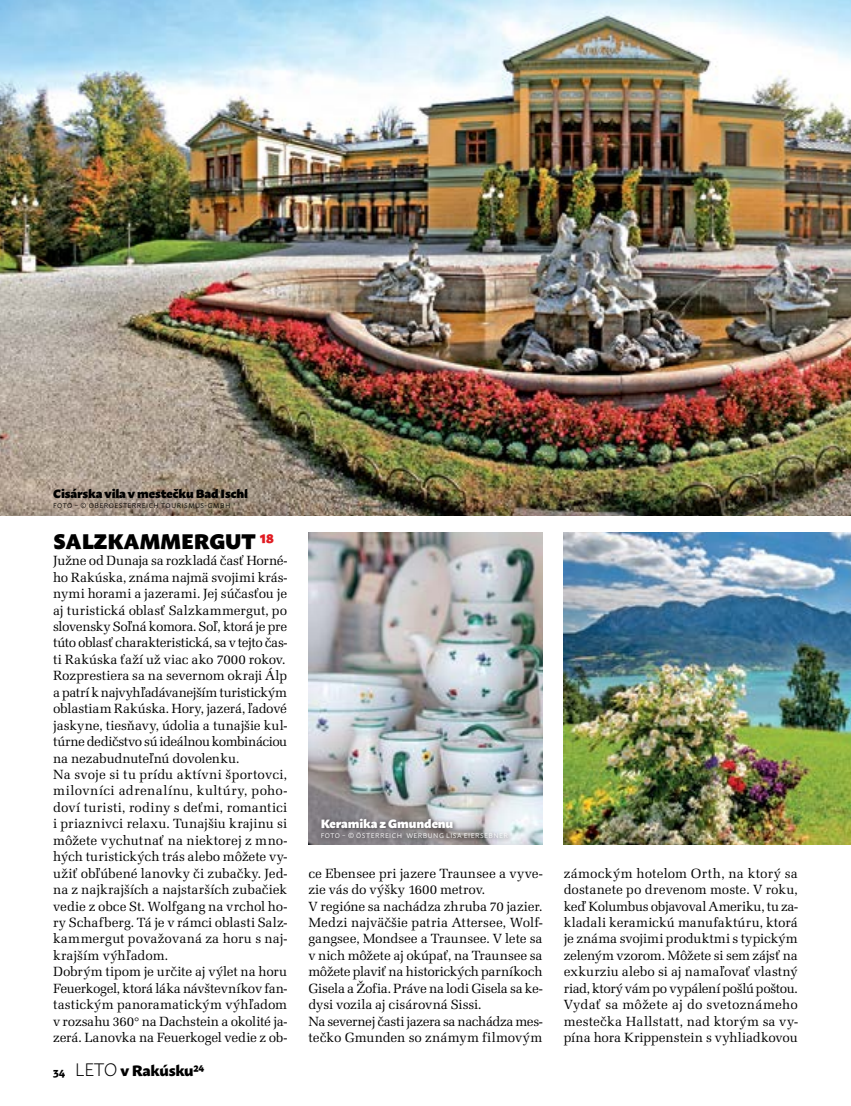
<style>
.page{position:relative;width:851px;height:1106px;background:#fff}
.page>*{position:absolute;margin:0;border:0;box-sizing:border-box;transform-origin:0 0}
.t1{font:900 21px "Macho";color:#000}
.t2{font:800 15px "Macho";letter-spacing:-.02em;color:#000}
.t3{font:13.8px/16.5px "Latino URW";letter-spacing:-.005em;color:#000}
.t4{font:900 12px "Macho";letter-spacing:-.005em;color:#000}
.t5{font:900 12px "Macho";letter-spacing:-.01em;color:#fff}
.t6{font:6.75px "Macho";letter-spacing:.07em;color:#fff}
.t7{font:6.75px "Macho";letter-spacing:.07em;color:#000}
.s1{color:#e11b22}
.s2{font-weight:700;font-size:11.25px}
.s3{font-weight:300;font-size:18px}
</style>
<div class="page">
<img style="left:0;top:0;width:850px;height:516px">
<img style="left:563px;top:532px;width:287px;height:312px">
<img style="left:308px;top:532px;width:234px;height:312px">
<div style="left:318px;top:815px;width:195px;height:28px;background:#000;opacity:.6"></div>
<p class="t4" style="left:53px;top:482px;width:196px">Cisárska vila v mestečku Bad Ischl</p>
<p class="t7" style="left:53px;top:500px;width:179px">FOTO – © OBEROESTERREICH TOURISMUS-GMBH</p>
<h1 class="t1" style="left:53px;top:522px;width:222px">SALZKAMMERGUT <span class="s1">18</span></h1>
<p class="t3" style="left:53px;top:552px;width:235px">Južne od Dunaja sa rozkladá časť Horné&shy;ho Rakúska, známa najmä svojimi krás&shy;nymi horami a jazerami. Jej súčasťou je aj turistická oblasť Salzkammergut, po slovensky Soľná komora. Soľ, ktorá je pre túto oblasť charakteristická, sa v tejto čas&shy;ti Rakúska ťaží už viac ako 7000 rokov.<br>Rozprestiera sa na severnom okraji Álp a patrí k najvyhľadávanejším turistickým oblastiam Rakúska. Hory, jazerá, ľadové jaskyne, tiesňavy, údolia a tunajšie kul&shy;túrne dedičstvo sú ideálnou kombináciou na nezabudnuteľnú dovolenku.<br>Na svoje si tu prídu aktívni športovci, milovníci adrenalínu, kultúry, poho&shy;doví turisti, rodiny s deťmi, romantici i priaznivci relaxu. Tunajšiu krajinu si môžete vychutnať na niektorej z mno&shy;hých turistických trás alebo môžete vy&shy;užiť obľúbené lanovky či zubačky. Jed&shy;na z najkrajších a najstarších zubačiek vedie z obce St. Wolfgang na vrchol ho&shy;ry Schafberg. Tá je v rámci oblasti Salz&shy;kammergut považovaná za horu s naj&shy;krajším výhľadom.<br>Dobrým tipom je určite aj výlet na horu Feuerkogel, ktorá láka návštevníkov fan&shy;tastickým panoramatickým výhľadom v rozsahu 360° na Dachstein a okolité ja&shy;zerá. Lanovka na Feuerkogel vedie z ob-</p>
<p class="t2" style="left:53px;top:1056px;width:152px"><span class="s2">34</span> <span class="s3">LETO</span> v Rakúsku24</p>
<p class="t5" style="left:320px;top:812px;width:134px">Keramika z Gmundenu</p>
<p class="t6" style="left:320px;top:830px;width:189px">FOTO – © ÖSTERREICH WERBUNG LISA EIERSEBNER</p>
<p class="t3" style="left:308px;top:865px;width:235px">ce Ebensee pri jazere Traunsee a vyve&shy;zie vás do výšky 1600 metrov.<br>V regióne sa nachádza zhruba 70 jazier.<br>Medzi najväčšie patria Attersee, Wolf&shy;gangsee, Mondsee a Traunsee. V lete sa v nich môžete aj okúpať, na Traunsee sa môžete plaviť na historických parníkoch Gisela a Žofia. Práve na lodi Gisela sa ke&shy;dysi vozila aj cisárovná Sissi.<br>Na severnej časti jazera sa nachádza mes&shy;tečko Gmunden so známym filmovým</p>
<p class="t3" style="left:563px;top:865px;width:235px;text-align:justify">zámockým hotelom Orth, na ktorý sa dostanete po drevenom moste. V roku, keď Kolumbus objavoval Ameriku, tu za&shy;kladali keramickú manufaktúru, ktorá je známa svojimi produktmi s typickým zeleným vzorom. Môžete si sem zájsť na exkurziu alebo si aj namaľovať vlastný riad, ktorý vám po vypálení pošlú poštou.<br>Vydať sa môžete aj do svetoznámeho mestečka Hallstatt, nad ktorým sa vy&shy;pína hora Krippenstein s vyhliadkovou</p>
</div>
